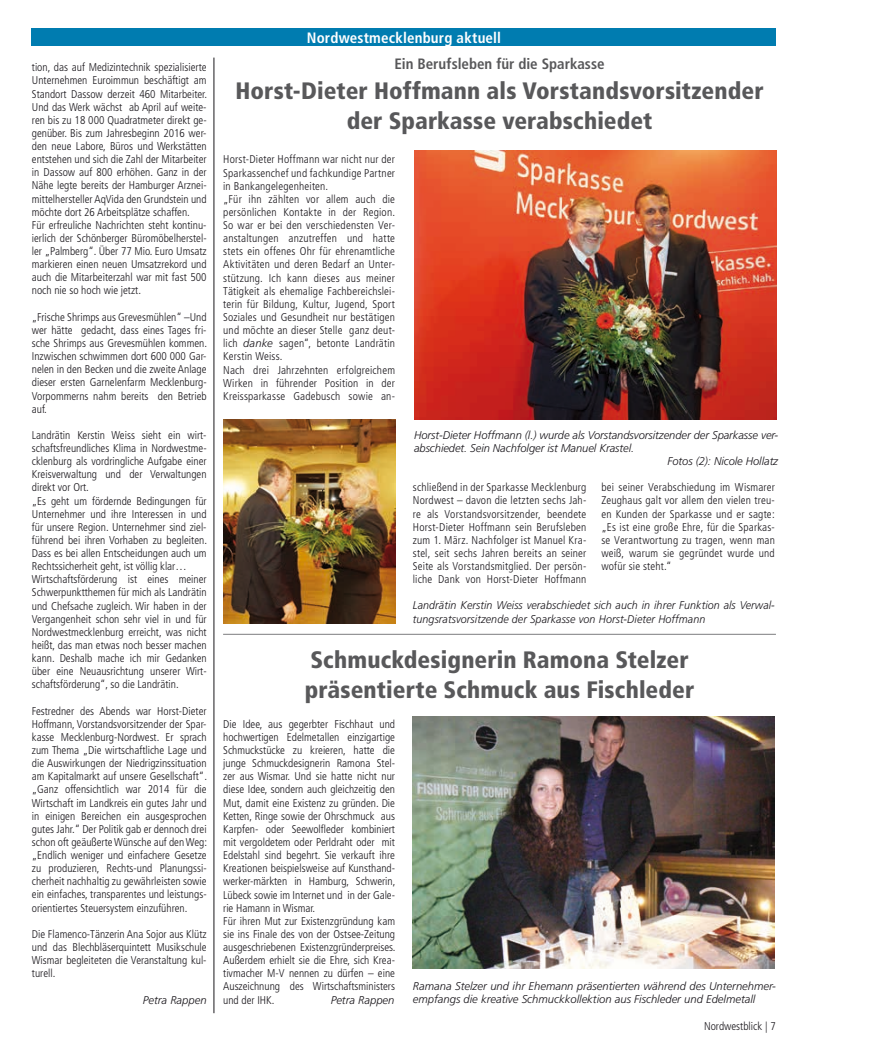
<style>
.page{position:relative;width:877px;height:1049px;background:#fff}
.page>*{position:absolute;margin:0;border:0;box-sizing:border-box;transform-origin:0 0}
.t1{font:900 condensed 23.75px/30px "Frutiger";letter-spacing:.005em;color:#58585a;text-align:center}
.t2{font:700 condensed 15px "Frutiger";color:#58585a}
.t3{font:700 condensed 15px "Frutiger";letter-spacing:.01em;color:#fff}
.t4{font:300 condensed 11.25px/13.1px "Frutiger";color:#1a171c;text-align:justify}
.t5{font:italic 300 11.25px/13.1px "Frutiger";color:#1a171c}
.t6{font:italic 300 11.25px/13.1px "Frutiger";color:#1a171c;scale:.95 1}
.s1{font-style:italic;font-stretch:normal}
</style>
<div class="page">
<div style="left:32px;top:28px;width:744px;height:18px;background:#007cb0"></div>
<img style="left:413px;top:716px;width:362px;height:252px">
<img style="left:414px;top:151px;width:362px;height:268px">
<hr style="left:214px;top:58px;width:1px;height:955px;background:#1a171c">
<hr style="left:223px;top:634px;width:553px;height:1px;background:#7c7d7f">
<img style="left:223px;top:419px;width:172px;height:205px">
<p class="t4" style="left:32px;top:61px;width:177px;text-align:left">tion, das auf Medizintechnik spezialisierte Unternehmen Euroimmun beschäftigt am Standort Dassow derzeit 460 Mitarbeiter.<br>Und das Werk wächst ab April auf weite&shy;ren bis zu 18 000 Quadratmeter direkt ge&shy;genüber. Bis zum Jahresbeginn 2016 wer&shy;den neue Labore, Büros und Werkstätten entstehen und sich die Zahl der Mitarbeiter in Dassow auf 800 erhöhen. Ganz in der Nähe legte bereits der Hamburger Arznei&shy;mittelhersteller AqVida den Grundstein und möchte dort 26 Arbeitsplätze schaffen.<br>Für erfreuliche Nachrichten steht kontinu&shy;ierlich der Schönberger Büromöbelherstel&shy;ler „Palmberg“. Über 77 Mio. Euro Umsatz markieren einen neuen Umsatzrekord und auch die Mitarbeiterzahl war mit fast 500 noch nie so hoch wie jetzt.</p>
<p class="t4" style="left:32px;top:310px;width:177px">„Frische Shrimps aus Grevesmühlen“ –Und wer hätte gedacht, dass eines Tages fri&shy;sche Shrimps aus Grevesmühlen kommen.<br>Inzwischen schwimmen dort 600 000 Gar&shy;nelen in den Becken und die zweite Anlage dieser ersten Garnelenfarm Mecklenburg-Vorpommerns nahm bereits den Betrieb auf.</p>
<p class="t4" style="left:32px;top:429px;width:177px;text-align:left">Landrätin Kerstin Weiss sieht ein wirt&shy;schaftsfreundliches Klima in Nordwestme&shy;cklenburg als vordringliche Aufgabe einer Kreisverwaltung und der Verwaltungen direkt vor Ort.<br>„Es geht um fördernde Bedingungen für Unternehmer und ihre Interessen in und für unsere Region. Unternehmer sind ziel&shy;führend bei ihren Vorhaben zu begleiten.<br>Dass es bei allen Entscheidungen auch um Rechtssicherheit geht, ist völlig klar… Wirtschaftsförderung ist eines meiner Schwerpunktthemen für mich als Landrätin und Chefsache zugleich. Wir haben in der Vergangenheit schon sehr viel in und für Nordwestmecklenburg erreicht, was nicht heißt, das man etwas noch besser machen kann. Deshalb mache ich mir Gedanken über eine Neuausrichtung unserer Wirt&shy;schaftsförderung“, so die Landrätin.</p>
<p class="t4" style="left:32px;top:704px;width:177px">Festredner des Abends war Horst-Dieter Hoffmann, Vorstandsvorsitzender der Spar&shy;kasse Mecklenburg-Nordwest. Er sprach zum Thema „Die wirtschaftliche Lage und die Auswirkungen der Niedrigzinssituation am Kapitalmarkt auf unsere Gesellschaft“. „Ganz offensichtlich war 2014 für die Wirtschaft im Landkreis ein gutes Jahr und in einigen Bereichen ein ausgesprochen gutes Jahr.“ Der Politik gab er dennoch drei schon oft geäußerte Wünsche auf den Weg: „Endlich weniger und einfachere Gesetze zu produzieren, Rechts-und Planungssi&shy;cherheit nachhaltig zu gewährleisten sowie ein einfaches, transparentes und leistungs&shy;orientiertes Steuersystem einzuführen.</p>
<p class="t4" style="left:32px;top:927px;width:176px">Die Flamenco-Tänzerin Ana Sojor aus Klütz und das Blechbläserquintett Musikschule Wismar begleiteten die Veranstaltung kul&shy;turell.</p>
<p class="t5" style="left:143px;top:993px;width:65px">Petra Rappen</p>
<h2 class="t3" style="left:307px;top:29px;width:196px">Nordwestmecklenburg aktuell</h2>
<h2 class="t2" style="left:395px;top:55px;width:212px">Ein Berufsleben für die Sparkasse</h2>
<h1 class="t1" style="left:236px;top:76px;width:530px">Horst-Dieter Hoffmann als Vorstandsvorsitzender der Sparkasse verabschiedet</h1>
<p class="t4" style="left:223px;top:153px;width:173px;text-align:left">Horst-Dieter Hoffmann war nicht nur der Sparkassenchef und fachkundige Partner in Bankangelegenheiten.<br>„Für ihn zählten vor allem auch die persönlichen Kontakte in der Region.<br>So war er bei den verschiedensten Ver&shy;anstaltungen anzutreffen und hatte stets ein offenes Ohr für ehrenamtliche Aktivitäten und deren Bedarf an Unter&shy;stützung. Ich kann dieses aus meiner Tätigkeit als ehemalige Fachbereichslei&shy;terin für Bildung, Kultur, Jugend, Sport Soziales und Gesundheit nur bestätigen und möchte an dieser Stelle ganz deut&shy;lich <span class="s1">danke</span> sagen“, betonte Landrätin Kerstin Weiss.<br>Nach drei Jahrzehnten erfolgreichem Wirken in führender Position in der Kreissparkasse Gadebusch sowie an-</p>
<p class="t5" style="left:414px;top:428px;width:366px">Horst-Dieter Hoffmann (l.) wurde als Vorstandsvorsitzender der Sparkasse ver-</p>
<p class="t5" style="left:414px;top:441px;width:222px">abschiedet. Sein Nachfolger ist Manuel Krastel.</p>
<p class="t5" style="left:668px;top:454px;width:112px">Fotos (2): Nicole Hollatz</p>
<p class="t4" style="left:413px;top:481px;width:175px">schließend in der Sparkasse Mecklenburg Nordwest – davon die letzten sechs Jah&shy;re als Vorstandsvorsitzender, beendete Horst-Dieter Hoffmann sein Berufsleben zum 1. März. Nachfolger ist Manuel Kra&shy;stel, seit sechs Jahren bereits an seiner Seite als Vorstandsmitglied. Der persön&shy;liche Dank von Horst-Dieter Hoffmann</p>
<p class="t4" style="left:601px;top:481px;width:175px">bei seiner Verabschiedung im Wismarer Zeughaus galt vor allem den vielen treu&shy;en Kunden der Sparkasse und er sagte: „Es ist eine große Ehre, für die Sparkas&shy;se Verantwortung zu tragen, wenn man weiß, warum sie gegründet wurde und wofür sie steht.“</p>
<p class="t6" style="left:413px;top:599px;width:383px">Landrätin Kerstin Weiss verabschiedet sich auch in ihrer Funktion als Verwal&shy;tungsratsvorsitzende der Sparkasse von Horst-Dieter Hoffmann</p>
<h1 class="t1" style="left:305px;top:645px;width:391px;text-align:left">Schmuckdesignerin Ramona Stelzer präsentierte Schmuck aus Fischleder</h1>
<p class="t4" style="left:223px;top:717px;width:174px;text-align:left">Die Idee, aus gegerbter Fischhaut und hochwertigen Edelmetallen einzigartige Schmuckstücke zu kreieren, hatte die junge Schmuckdesignerin Ramona Stel&shy;zer aus Wismar. Und sie hatte nicht nur diese Idee, sondern auch gleichzeitig den Mut, damit eine Existenz zu gründen. Die Ketten, Ringe sowie der Ohrschmuck aus Karpfen- oder Seewolfleder kombiniert mit vergoldetem oder Perldraht oder mit Edelstahl sind begehrt. Sie verkauft ihre Kreationen beispielsweise auf Kunsthand&shy;werker-märkten in Hamburg, Schwerin, Lübeck sowie im Internet und in der Gale&shy;rie Hamann in Wismar.<br>Für ihren Mut zur Existenzgründung kam sie ins Finale des von der Ostsee-Zeitung ausgeschriebenen Existenzgründerpreises.<br>Außerdem erhielt sie die Ehre, sich Krea&shy;tivmacher M-V nennen zu dürfen – eine Auszeichnung des Wirtschaftsministers und der IHK.</p>
<p class="t5" style="left:331px;top:993px;width:65px">Petra Rappen</p>
<p class="t5" style="left:413px;top:979px;width:365px">Ramana Stelzer und ihr Ehemann präsentierten während des Unternehmer&shy;empfangs die kreative Schmuckkollektion aus Fischleder und Edelmetall</p>
<p class="t4" style="left:704px;top:1019px;width:73px">Nordwestblick | 7</p>
</div>
